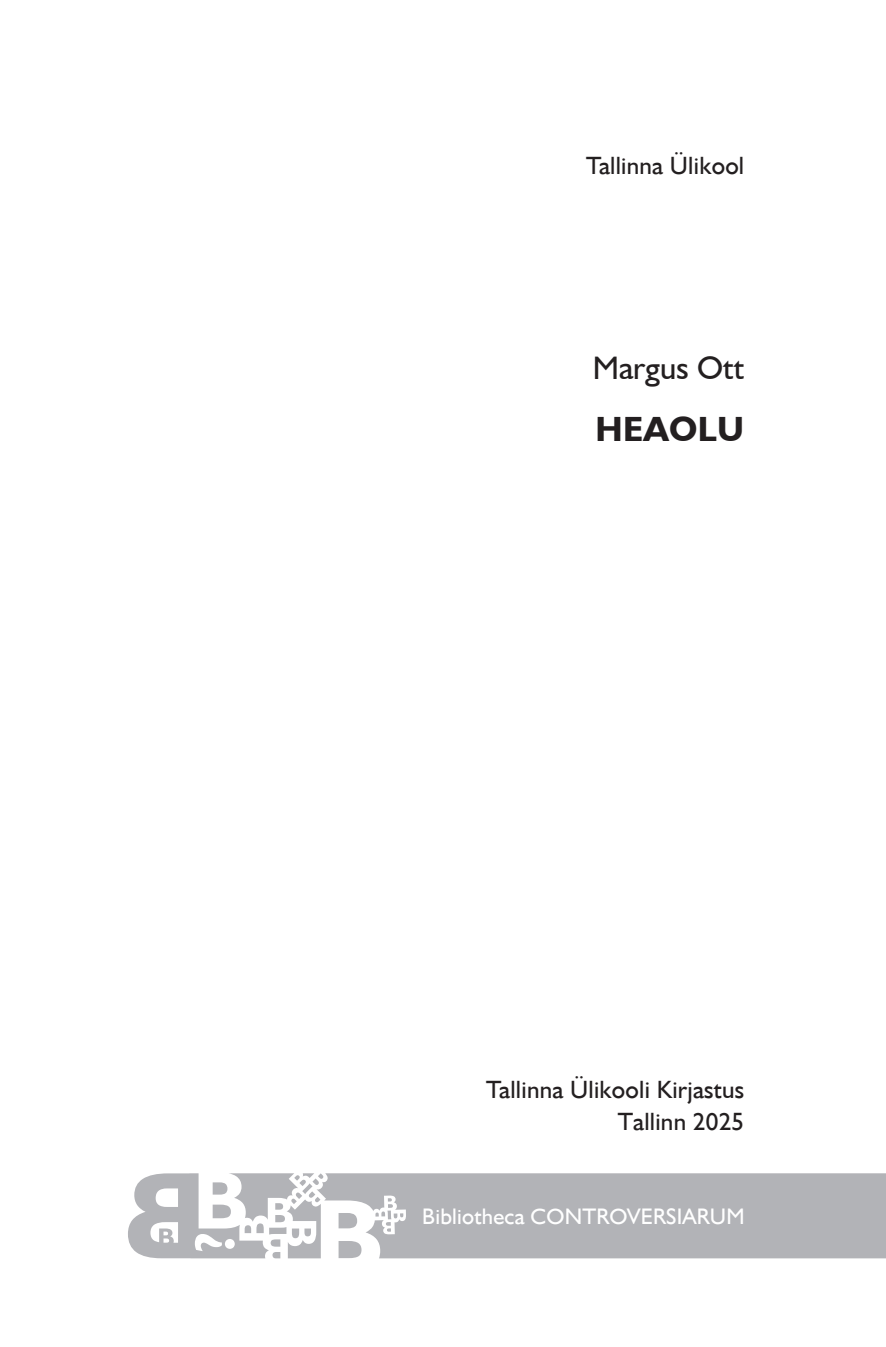
<style>
.page{position:relative;width:886px;height:1347px;background:#fff}
.page>*{position:absolute;margin:0;border:0;box-sizing:border-box;transform-origin:0 0}
.t1{font:700 35px "Humanist 521 BT";letter-spacing:.01em;color:#231f20}
.t2{font:32.5px "Humanist 521 BT";letter-spacing:.005em;color:#231f20}
.t3{font:25px/32.5px "Humanist 521 TL";letter-spacing:.01em;color:#231f20;text-align:right}
.t4{font:22.5px "Humanist 521 TL";letter-spacing:.01em;color:#fff}
</style>
<div class="page">
<svg style="left:128px;top:1173px;width:758px;height:85px;fill:#b2b3b7"></svg>
<p class="t3" style="left:586px;top:149px;width:160px">Tallinna Ülikool</p>
<h2 class="t2" style="left:593px;top:348px;width:153px">Margus Ott</h2>
<h1 class="t1" style="left:595px;top:407px;width:150px">HEAOLU</h1>
<p class="t3" style="left:486px;top:1072px;width:259px">Tallinna Ülikooli Kirjastus<br>Tallinn 2025</p>
<p class="t4" style="left:422px;top:1202px;width:324px">Bibliotheca CONTROVERSIARUM</p>
</div>
